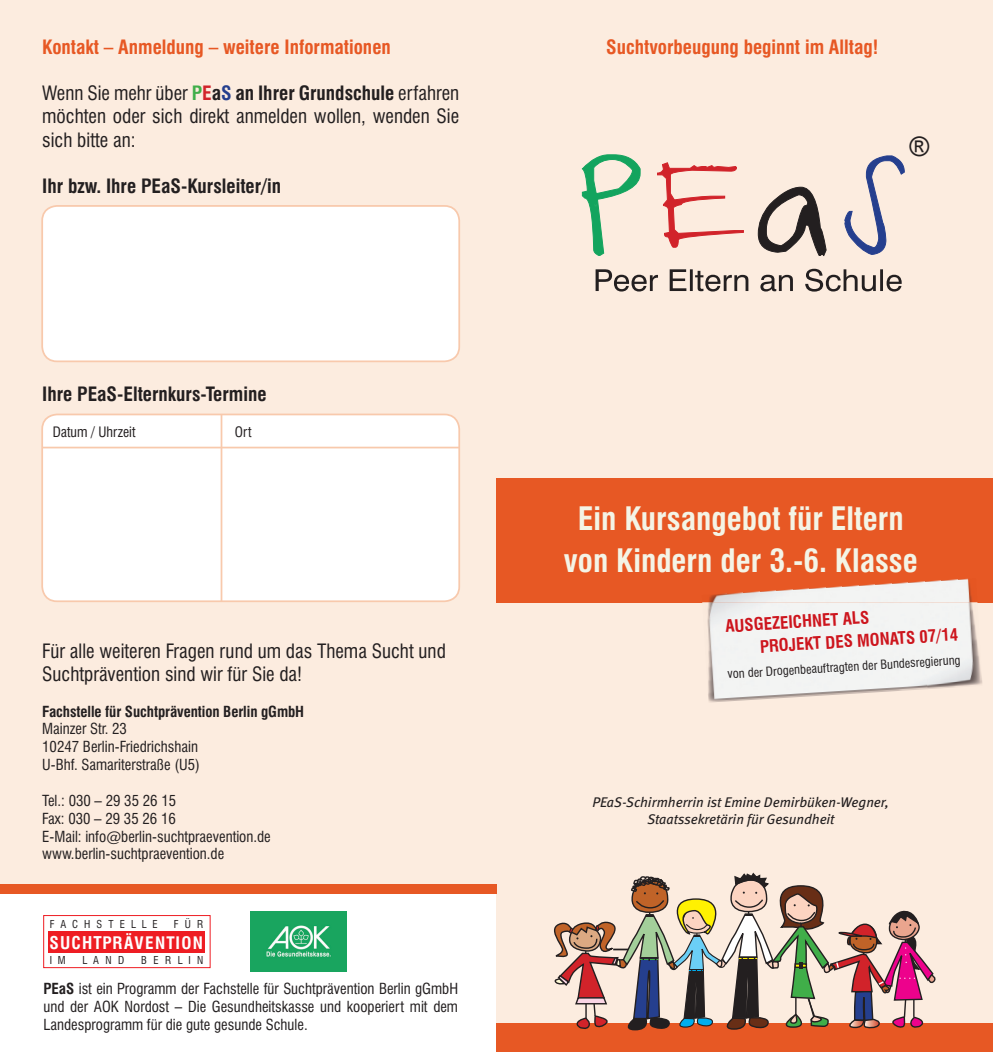
<style>
.page{position:relative;width:993px;height:1052px;background:#fff}
.page>*{position:absolute;margin:0;border:0;box-sizing:border-box;transform-origin:0 0}
.t1{font:700 condensed 31.5px/42px "Swiss 721 BT";color:#f4f4e6;text-align:center}
.t2{font:26.95px "Arial";color:#231f20}
.t3{font:condensed 19.25px/23.1px "Swiss 721 BT";color:#231f20;text-align:justify}
.t4{font:700 condensed 19.25px "Swiss 721 BT";color:#e75824}
.t5{font:700 condensed 19.25px "Swiss 721 BT";color:#231f20}
.t6{font:700 condensed 16.8px/22.9px "Swiss 721 BT";color:#cd151d}
.t7{font:700 condensed 16.8px "Swiss 721 BT";letter-spacing:.07em;color:#fff}
.t8{font:condensed 14.88px/17.8px "Swiss 721 BT";color:#231f20}
.t9{font:700 condensed 14.88px "Swiss 721 BT";letter-spacing:-.005em;color:#231f20}
.t10{font:italic 14px/16.8px "Meta";color:#231f20;text-align:center}
.t11{font:condensed 14px "Swiss 721 BT";color:#231f20}
.t12{font:condensed 12.25px "Swiss 721 BT";color:#231f20}
.t13{font:condensed 10.67px "Swiss 721 BT";letter-spacing:.57em;color:#231f20}
.s1{font-weight:700;color:#40ae49}
.s2{font-weight:700;color:#d1232a}
.s3{font-weight:700}
.s4{font-weight:700;color:#253f8e}
.s5{font-size:17.15px}
</style>
<div class="page">
<div style="left:496px;top:872px;width:496px;height:180px;background:#fcecdf"></div>
<div style="left:0;top:0;width:992px;height:887px;background:#fcecdf"></div>
<div style="left:496px;top:478px;width:496px;height:124px;background:#e75824"></div>
<div style="left:496px;top:1023px;width:496px;height:29px;background:#e75824"></div>
<div style="left:0;top:884px;width:496px;height:10px;background:#e75824"></div>
<svg style="left:553px;top:872px;width:383px;height:159px"></svg>
<div style="left:42px;top:414px;width:417px;height:187px;background:#fff;border-radius:15px"></div>
<div style="left:41px;top:413px;width:419px;height:189px;border:2px solid #f8c9ac;border-radius:15px"></div>
<hr style="left:42px;top:447px;width:417px;height:1px;background:#f8c9ac">
<hr style="left:220px;top:414px;width:2px;height:187px;background:#f8c9ac">
<div style="left:48px;top:931px;width:157px;height:21px;background:#ee1d23"></div>
<div style="left:43px;top:915px;width:167px;height:53px;border:1px solid #ee1d23"></div>
<img style="left:250px;top:912px;width:96px;height:59px">
<div style="left:42px;top:206px;width:417px;height:155px;background:#fff;border-radius:15px"></div>
<div style="left:41px;top:205px;width:419px;height:157px;border:2px solid #f8c9ac;border-radius:15px"></div>
<svg style="left:581px;top:154px;width:60px;height:102px"></svg>
<svg style="left:657px;top:162px;width:87px;height:86px"></svg>
<svg style="left:757px;top:186px;width:69px;height:71px"></svg>
<svg style="left:844px;top:155px;width:61px;height:100px"></svg>
<svg style="left:595px;top:269px;width:306px;height:23px"></svg>
<img style="left:702px;top:602px;width:223px;height:100px">
<img style="left:921px;top:602px;width:61px;height:87px">
<img style="left:708px;top:578px;width:265px;height:24px">
<p class="t4" style="left:42px;top:36px;width:350px">Kontakt – Anmeldung – weitere Informationen</p>
<p class="t3" style="left:42px;top:82px;width:418px">Wenn Sie mehr über <span class="s1">P</span><span class="s2">E</span><span class="s3">a</span><span class="s4">S</span> <span class="s3">an Ihrer Grundschule</span> erfahren möchten oder sich direkt anmelden wollen, wenden Sie sich bitte an:</p>
<p class="t5" style="left:42px;top:174px;width:240px">Ihr bzw. Ihre PEaS-Kursleiter/in</p>
<p class="t5" style="left:42px;top:382px;width:226px">Ihre PEaS-Elternkurs-Termine</p>
<p class="t11" style="left:53px;top:423px;width:84px">Datum / Uhrzeit</p>
<p class="t11" style="left:235px;top:423px;width:18px">Ort</p>
<p class="t3" style="left:42px;top:639px;width:405px">Für alle weiteren Fragen rund um das Thema Sucht und<br>Suchtprävention sind wir für Sie da!</p>
<p class="t9" style="left:42px;top:702px;width:263px">Fachstelle für Suchtprävention Berlin gGmbH</p>
<p class="t8" style="left:42px;top:720px;width:159px">Mainzer Str. 23<br>10247 Berlin-Friedrichshain<br>U-Bhf. Samariterstraße (U5)</p>
<p class="t8" style="left:42px;top:791px;width:230px">Tel.: 030 – 29 35 26 15<br>Fax: 030 – 29 35 26 16<br>E-Mail: info@berlin-suchtpraevention.de www.berlin-suchtpraevention.de</p>
<p class="t13" style="left:50px;top:918px;width:109px">FACHSTELLE</p>
<p class="t13" style="left:174px;top:918px;width:31px">FÜR</p>
<p class="t13" style="left:50px;top:953px;width:17px">I M</p>
<p class="t13" style="left:82px;top:953px;width:44px">LAND</p>
<p class="t13" style="left:141px;top:953px;width:64px">BERLIN</p>
<p class="t7" style="left:50px;top:932px;width:155px"><span class="s5">SUCHT</span>PRÄVENTION</p>
<p class="t8" style="left:43px;top:979px;width:416px;text-align:justify"><span class="s3">PEaS</span> ist ein Programm der Fachstelle für Suchtprävention Berlin gGmbH und der AOK Nordost – Die Gesundheitskasse und kooperiert mit dem Landesprogramm für die gute gesunde Schule.</p>
<p class="t4" style="left:606px;top:36px;width:274px">Suchtvorbeugung beginnt im Alltag!</p>
<h2 class="t2" style="left:909px;top:129px;width:21px">®</h2>
<h1 class="t1" style="left:563px;top:497px;width:355px">Ein Kursangebot für Eltern von Kindern der 3.-6. Klasse</h1>
<p class="t6" style="left:757px;top:613px;width:200px;text-indent:-33px;rotate:-4deg">AUSGEZEICHNET ALS<br>PROJEKT DES MONATS 07/14</p>
<p class="t12" style="left:726px;top:667px;width:235px;rotate:-4deg">von der Drogenbeauftragten der Bundesregierung</p>
<p class="t10" style="left:592px;top:793px;width:298px">PEaS-Schirmherrin ist Emine Demirbüken-Wegner,<br>Staatssekretärin für Gesundheit</p>
</div>
